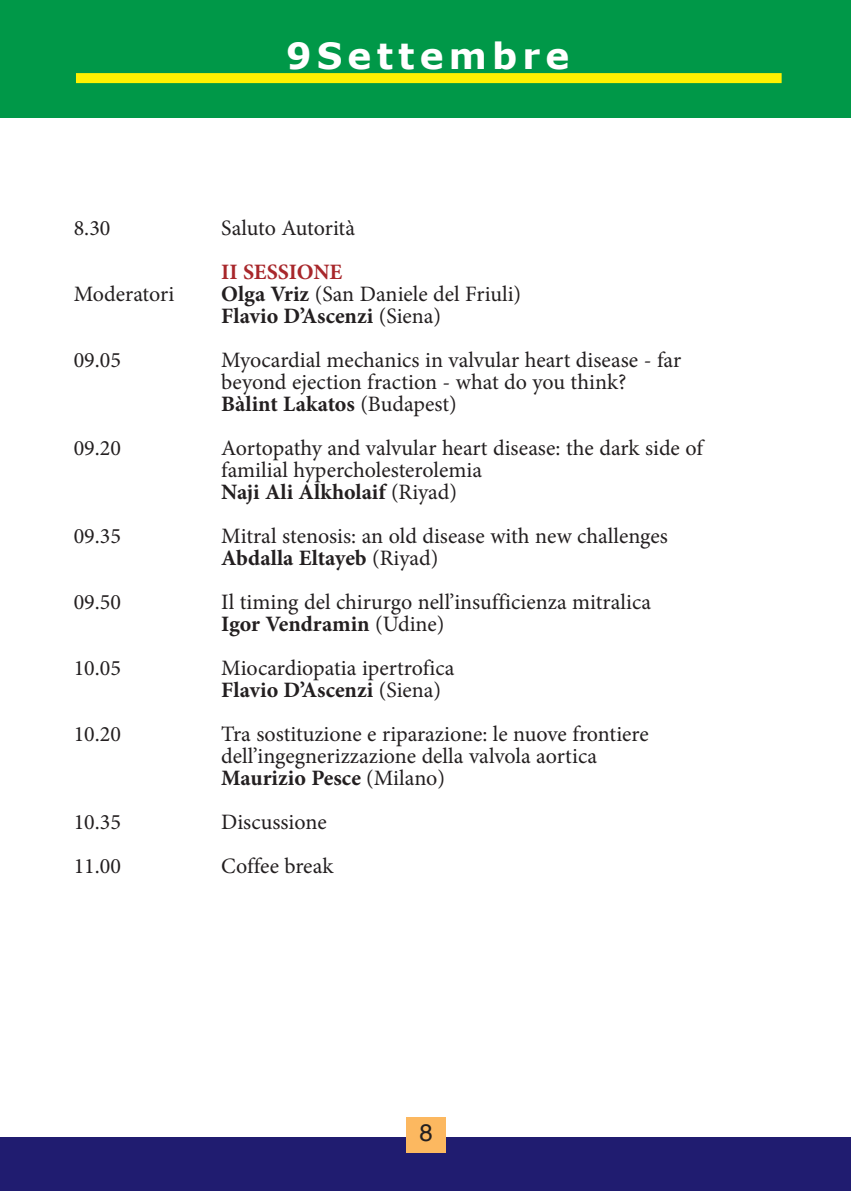
<style>
.page{position:relative;width:851px;height:1191px;background:#fff}
.page>*{position:absolute;margin:0;border:0;box-sizing:border-box;transform-origin:0 0}
.t1{font:700 36px "Verdana";letter-spacing:.14em;color:#fff}
.t2{font:24px "Helvetica";color:#231f20}
.t3{font:22px/22px "Minion Pro";color:#231f20}
.t4{font:700 22px "Minion Pro";letter-spacing:-.005em;color:#a8272b}
.s1{font-weight:700}
</style>
<div class="page">
<div style="left:0;top:0;width:850px;height:117px;background:#009848"></div>
<div style="left:76px;top:73px;width:705px;height:10px;background:#fff101"></div>
<div style="left:0;top:1137px;width:850px;height:54px;background:#201c70"></div>
<div style="left:406px;top:1117px;width:39px;height:35px;background:#fcb860"></div>
<h1 class="t1" style="left:286px;top:33px;width:284px">9Settembre</h1>
<p class="t3" style="left:74px;top:219px;width:38px">8.30</p>
<p class="t3" style="left:221px;top:219px;width:135px">Saluto Autorità</p>
<p class="t4" style="left:221px;top:264px;width:123px">II SESSIONE</p>
<p class="t3" style="left:74px;top:285px;width:102px">Moderatori</p>
<p class="t3" style="left:221px;top:285px;width:301px"><span class="s1">Olga Vriz</span> (San Daniele del Friuli)<br><span class="s1">Flavio D’Ascenzi</span> (Siena)</p>
<p class="t3" style="left:74px;top:351px;width:49px">09.05</p>
<p class="t3" style="left:221px;top:351px;width:461px">Myocardial mechanics in valvular heart disease - far beyond ejection fraction - what do you think?<br><span class="s1">Bàlint Lakatos</span> (Budapest)</p>
<p class="t3" style="left:74px;top:439px;width:49px">09.20</p>
<p class="t3" style="left:221px;top:439px;width:483px">Aortopathy and valvular heart disease: the dark side of familial hypercholesterolemia<br><span class="s1">Naji Ali Alkholaif</span> (Riyad)</p>
<p class="t3" style="left:74px;top:527px;width:49px">09.35</p>
<p class="t3" style="left:221px;top:527px;width:448px">Mitral stenosis: an old disease with new challenges<br><span class="s1">Abdalla Eltayeb</span> (Riyad)</p>
<p class="t3" style="left:74px;top:593px;width:49px">09.50</p>
<p class="t3" style="left:221px;top:593px;width:431px">Il timing del chirurgo nell’insufficienza mitralica<br><span class="s1">Igor Vendramin</span> (Udine)</p>
<p class="t3" style="left:74px;top:659px;width:49px">10.05</p>
<p class="t3" style="left:221px;top:659px;width:235px">Miocardiopatia ipertrofica<br><span class="s1">Flavio D’Ascenzi</span> (Siena)</p>
<p class="t3" style="left:74px;top:725px;width:49px">10.20</p>
<p class="t3" style="left:221px;top:725px;width:429px">Tra sostituzione e riparazione: le nuove frontiere dell’ingegnerizzazione della valvola aortica<br><span class="s1">Maurizio Pesce</span> (Milano)</p>
<p class="t3" style="left:74px;top:813px;width:49px">10.35</p>
<p class="t3" style="left:221px;top:813px;width:107px">Discussione</p>
<p class="t3" style="left:74px;top:857px;width:49px">11.00</p>
<p class="t3" style="left:221px;top:857px;width:114px">Coffee break</p>
<p class="t2" style="left:419px;top:1122px;width:15px">8</p>
</div>
